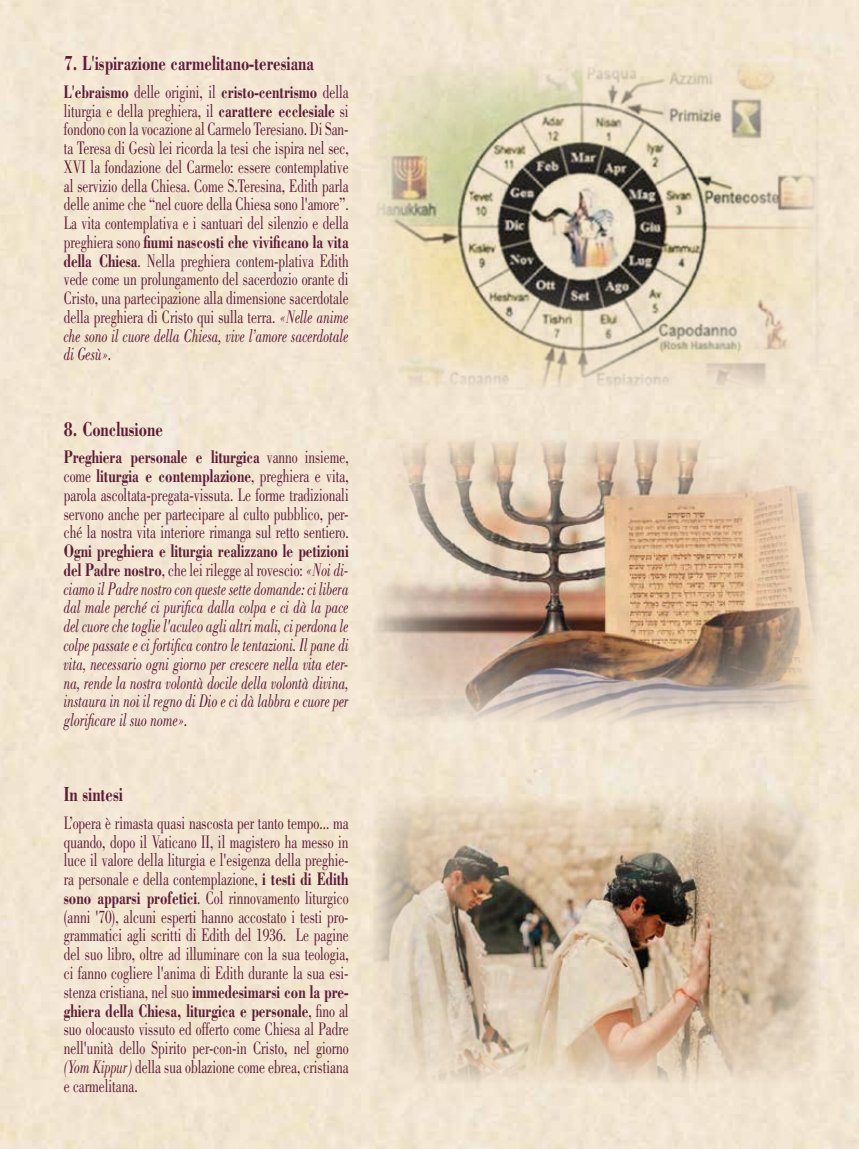
<style>
.page{position:relative;width:859px;height:1149px;background:#fff}
.page>*{position:absolute;margin:0;border:0;box-sizing:border-box;transform-origin:0 0}
.t1{font:700 21px "Bodoni Std";color:#5c1b35;scale:.71 1}
.t2{font:18.75px/18.8px "Bodoni Std";color:#5c1b35;text-align:justify;scale:.71 1}
.t3{font:italic 18.75px/18.8px "Bodoni Std";color:#5c1b35;text-align:justify;scale:.71 1}
.s1{font-weight:700}
.s2{font-style:italic}
.s3{font-weight:700;font-style:normal}
.s4{font-style:normal}
</style>
<div class="page">
<img style="left:362px;top:53px;width:468px;height:346px">
<img style="left:362px;top:425px;width:468px;height:306px">
<img style="left:362px;top:787px;width:468px;height:306px">
<p class="t1" style="left:64px;top:50px;width:354px">7. L'ispirazione carmelitano-teresiana</p>
<p class="t2" style="left:64px;top:82px;width:403px"><span class="s1">L'ebraismo</span> delle origini, il <span class="s1">cristo-centrismo</span> della liturgia e della preghiera, il <span class="s1">carattere ecclesiale</span> si fondono con la vocazione al Carmelo Teresiano. Di San&shy;ta Teresa di Gesù lei ricorda la tesi che ispira nel sec, XVI la fondazione del Carmelo: essere contemplative al servizio della Chiesa. Come S.Teresina, Edith parla delle anime che “nel cuore della Chiesa sono l'amore”.<br>La vita contemplativa e i santuari del silenzio e della preghiera sono <span class="s1">fiumi nascosti che vivificano la vita della Chiesa</span>. Nella preghiera contem-plativa Edith vede come un prolungamento del sacerdozio orante di Cristo, una partecipazione alla dimensione sacerdotale della preghiera di Cristo qui sulla terra. <span class="s2">«Nelle anime che sono il cuore della Chiesa, vive l’amore sacerdotale di Gesù».</span></p>
<p class="t1" style="left:64px;top:415px;width:141px">8. Conclusione</p>
<p class="t2" style="left:64px;top:448px;width:403px"><span class="s1">Preghiera personale e liturgica</span> vanno insieme, come <span class="s1">liturgia e contemplazione</span>, preghiera e vita, parola ascoltata-pregata-vissuta. Le forme tradizionali servono anche per partecipare al culto pubblico, per&shy;ché la nostra vita interiore rimanga sul retto sentiero.</p>
<p class="t3" style="left:64px;top:541px;width:403px"><span class="s3">Ogni preghiera e liturgia realizzano le petizioni del Padre nostro</span><span class="s4">, che lei rilegge al rovescio:</span> «Noi di&shy;ciamo il Padre nostro con queste sette domande: ci libera dal male perché ci purifica dalla colpa e ci dà la pace del cuore che toglie l'aculeo agli altri mali, ci perdona le colpe passate e ci fortifica contro le tentazioni. Il pane di vita, necessario ogni giorno per crescere nella vita eter&shy;na, rende la nostra volontà docile della volontà divina, instaura in noi il regno di Dio e ci dà labbra e cuore per glorificare il suo nome».</p>
<p class="t1" style="left:64px;top:780px;width:85px">In sintesi</p>
<p class="t2" style="left:64px;top:813px;width:403px">L’opera è rimasta quasi nascosta per tanto tempo... ma quando, dopo il Vaticano II, il magistero ha messo in luce il valore della liturgia e l'esigenza della preghie&shy;ra personale e della contemplazione, <span class="s1">i testi di Edith sono apparsi profetici</span>. Col rinnovamento liturgico (anni '70), alcuni esperti hanno accostato i testi pro&shy;grammatici agli scritti di Edith del 1936. Le pagine del suo libro, oltre ad illuminare con la sua teologia, ci fanno cogliere l'anima di Edith durante la sua esi&shy;stenza cristiana, nel suo <span class="s1">immedesimarsi con la pre&shy;ghiera della Chiesa, liturgica e personale</span>, fino al suo olocausto vissuto ed offerto come Chiesa al Padre nell'unità dello Spirito per-con-in Cristo, nel giorno <span class="s2">(Yom Kippur)</span> della sua oblazione come ebrea, cristiana e carmelitana.</p>
</div>
